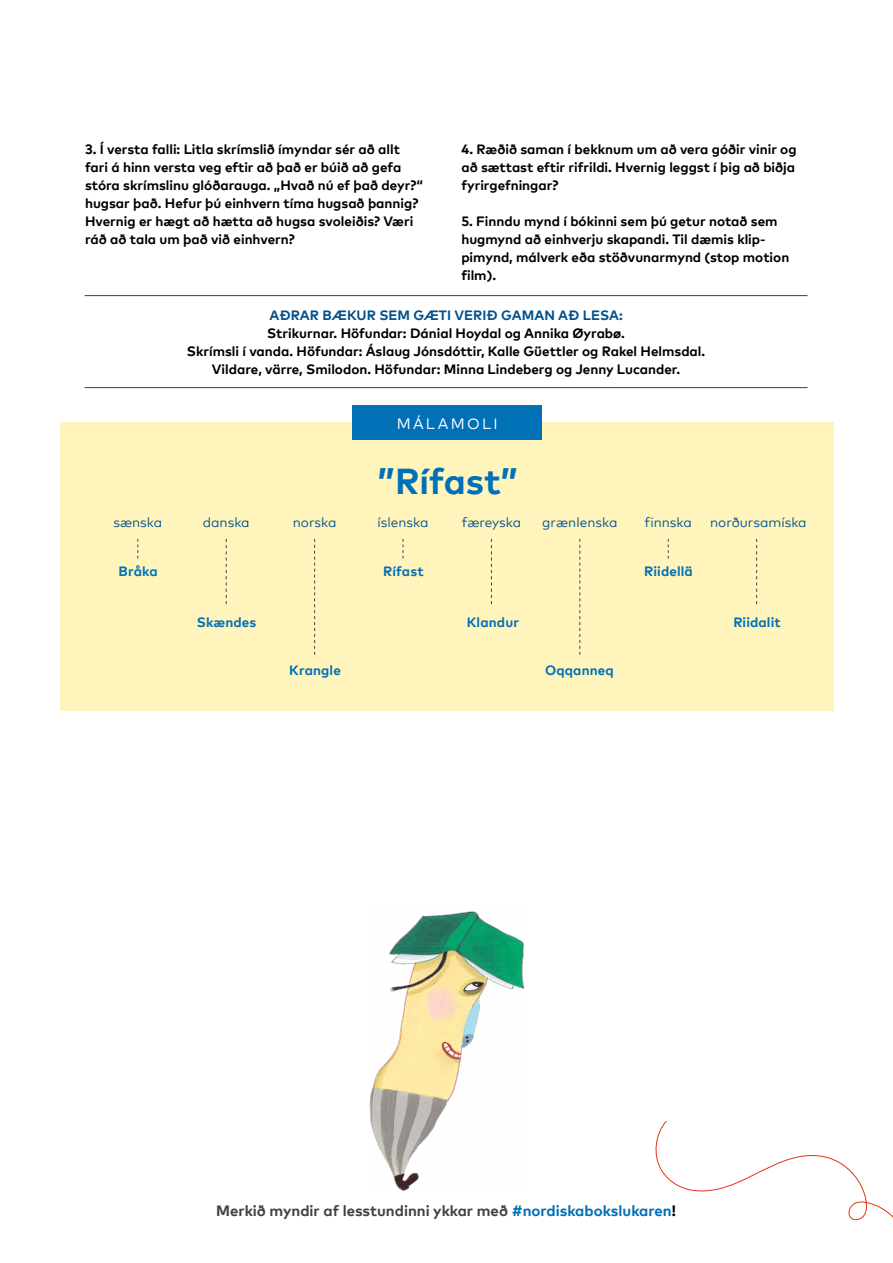
<style>
.page{position:relative;width:893px;height:1263px;background:#fff}
.page>*{position:absolute;margin:0;border:0;box-sizing:border-box;transform-origin:0 0}
.t1{font:700 36px "Mark Pro";color:#0070b7}
.Footer_tagline{font:700 15px "Mark Pro";color:#424241}
.t2{font:15px "Mark Pro";letter-spacing:.15em;color:#fff}
.P_9_12_bold_space{font:700 13.5px/18px "Mark Pro";color:#000}
.P_9_bold_tagline{font:700 13.5px "Mark Pro";color:#000}
.t3{font:13.5px "Mark Pro";color:#00518d}
.t4{font:700 13.5px "Mark Pro";letter-spacing:.01em;color:#0070b7}
.P_9_bold_tagline-2{font:700 13.5px "Mark Pro";letter-spacing:.005em;color:#00518d}
.s1{color:#0070b7}
.s2{color:#000}
</style>
<div class="page">
<hr style="left:85px;top:295px;width:722px;height:1px;background:#00518d">
<hr style="left:85px;top:387px;width:722px;height:1px;background:#00518d">
<img style="left:370px;top:911px;width:154px;height:280px">
<svg style="left:655px;top:1121px;width:238px;height:100px"></svg>
<div style="left:60px;top:423px;width:774px;height:288px;background:#fff5bc"></div>
<div style="left:352px;top:406px;width:190px;height:34px;background:#0070b7"></div>
<svg style="left:137px;top:539px;width:1px;height:19px"></svg>
<svg style="left:403px;top:539px;width:1px;height:19px"></svg>
<svg style="left:668px;top:539px;width:1px;height:19px"></svg>
<svg style="left:226px;top:539px;width:1px;height:65px"></svg>
<svg style="left:491px;top:539px;width:1px;height:65px"></svg>
<svg style="left:756px;top:539px;width:1px;height:65px"></svg>
<svg style="left:314px;top:539px;width:1px;height:116px"></svg>
<svg style="left:579px;top:539px;width:1px;height:116px"></svg>
<p class="P_9_12_bold_space" style="left:85px;top:139px;width:340px">3. Í versta falli: Litla skrímslið ímyndar sér að allt fari á hinn versta veg eftir að það er búið að gefa stóra skrímslinu glóðarauga. „Hvað nú ef það deyr?“ hugsar það. Hefur þú einhvern tíma hugsað þannig?<br>Hvernig er hægt að hætta að hugsa svoleiðis? Væri ráð að tala um það við einhvern?</p>
<p class="P_9_12_bold_space" style="left:461px;top:139px;width:337px;text-align:justify">4. Ræðið saman í bekknum um að vera góðir vinir og að sættast eftir rifrildi. Hvernig leggst í þig að biðja fyrirgefningar?</p>
<p class="P_9_12_bold_space" style="left:461px;top:211px;width:329px">5. Finndu mynd í bókinni sem þú getur notað sem hugmynd að einhverju skapandi. Til dæmis klip&shy;pimynd, málverk eða stöðvunarmynd (stop motion film).</p>
<p class="P_9_bold_tagline-2" style="left:269px;top:305px;width:355px">AÐRAR BÆKUR SEM GÆTI VERIÐ GAMAN AÐ LESA:</p>
<p class="P_9_bold_tagline" style="left:267px;top:323px;width:359px">Strikurnar. Höfundar: Dánial Hoydal og Annika Øyrabø.</p>
<p class="P_9_bold_tagline" style="left:187px;top:341px;width:520px">Skrímsli í vanda. Höfundar: Áslaug Jónsdóttir, Kalle Güettler og Rakel Helmsdal.</p>
<p class="P_9_bold_tagline" style="left:212px;top:359px;width:470px">Vildare, värre, Smilodon. Höfundar: Minna Lindeberg og Jenny Lucander.</p>
<p class="t2" style="left:397px;top:412px;width:102px">MÁLAMOLI</p>
<h1 class="t1" style="left:378px;top:454px;width:142px">”Rífast”</h1>
<p class="t3" style="left:113px;top:512px;width:50px">sænska</p>
<p class="t3" style="left:203px;top:512px;width:48px">danska</p>
<p class="t3" style="left:293px;top:512px;width:45px">norska</p>
<p class="t3" style="left:377px;top:512px;width:53px">íslenska</p>
<p class="t3" style="left:462px;top:512px;width:61px">færeyska</p>
<p class="t3" style="left:542px;top:512px;width:77px">grænlenska</p>
<p class="t3" style="left:645px;top:512px;width:49px">finnska</p>
<p class="t3" style="left:710px;top:512px;width:98px">norðursamíska</p>
<p class="t4" style="left:119px;top:561px;width:41px">Bråka</p>
<p class="t4" style="left:383px;top:561px;width:42px">Rífast</p>
<p class="t4" style="left:644px;top:561px;width:50px">Riidellä</p>
<p class="t4" style="left:197px;top:611px;width:61px">Skændes</p>
<p class="t4" style="left:467px;top:611px;width:54px">Klandur</p>
<p class="t4" style="left:733px;top:611px;width:49px">Riidalit</p>
<p class="t4" style="left:289px;top:660px;width:53px">Krangle</p>
<p class="t4" style="left:545px;top:660px;width:70px">Oqqanneq</p>
<p class="Footer_tagline" style="left:216px;top:1199px;width:461px">Merkið myndir af lesstundinni ykkar með <span class="s1">#nordiskabokslukaren</span><span class="s2">!</span></p>
</div>
